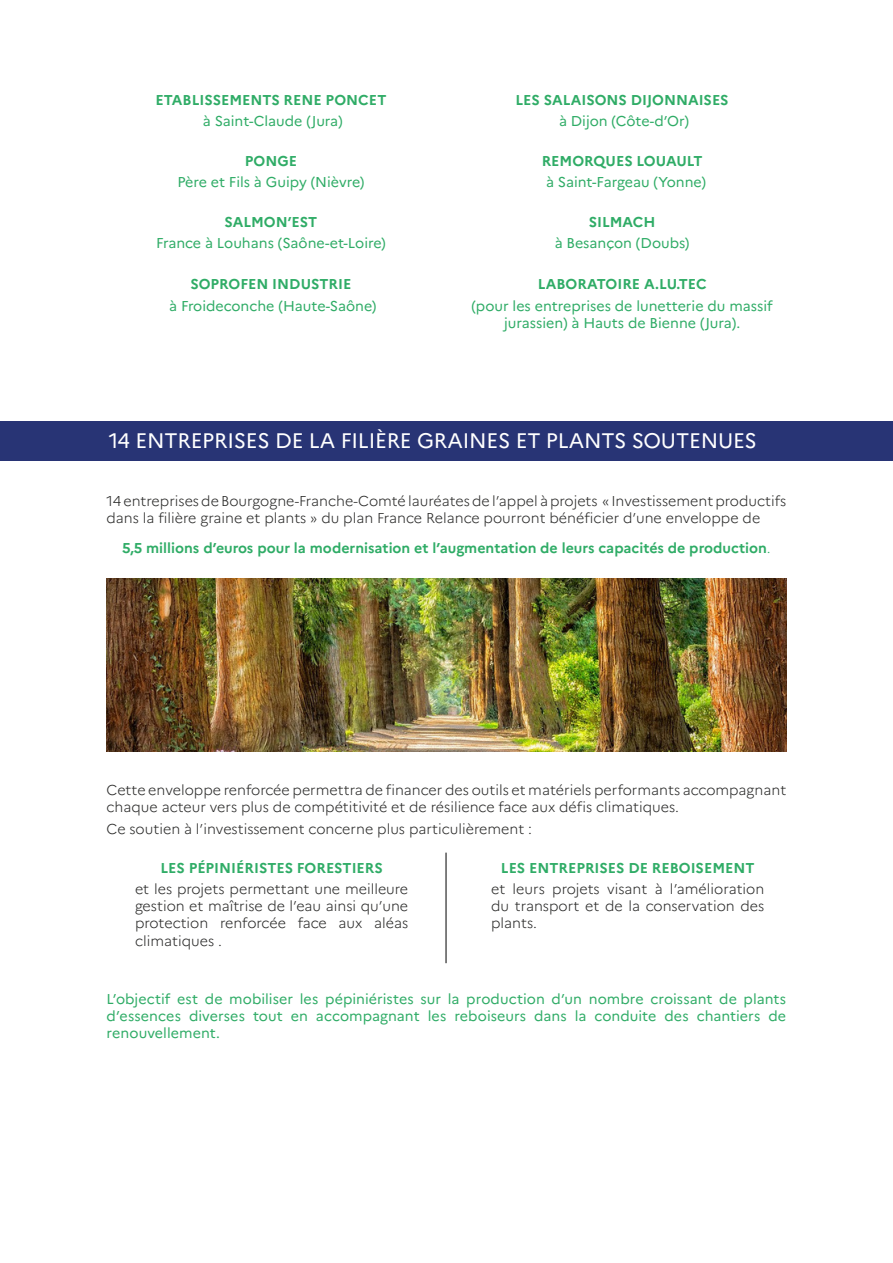
<style>
.page{position:relative;width:893px;height:1263px;background:#fff}
.page>*{position:absolute;margin:0;border:0;box-sizing:border-box;transform-origin:0 0}
.t1{font:21px "Marianne";letter-spacing:-.01em;color:#fff}
.t2{font:300 14.25px/17.1px "Marianne";color:#282827}
.t3{font:14.25px/17.1px "Marianne";color:#2fac66;text-align:justify}
.t4{font:700 14.25px "Marianne";color:#2fac66}
.s1{font-weight:300}
</style>
<div class="page">
<div style="left:1px;top:421px;width:892px;height:40px;background:#283475"></div>
<img style="left:106px;top:578px;width:680px;height:173px">
<hr style="left:446px;top:853px;width:1px;height:110px;background:#000">
<p class="t4" style="left:155px;top:91px;width:233px">ETABLISSEMENTS RENE PONCET</p>
<p class="t3" style="left:203px;top:113px;width:141px">à Saint-Claude (Jura)</p>
<p class="t4" style="left:515px;top:91px;width:215px">LES SALAISONS DIJONNAISES</p>
<p class="t3" style="left:559px;top:113px;width:131px">à Dijon (Côte-d’Or)</p>
<p class="t4" style="left:245px;top:152px;width:54px">PONGE</p>
<p class="t3" style="left:177px;top:174px;width:188px">Père et Fils à Guipy (Nièvre)</p>
<p class="t4" style="left:542px;top:152px;width:162px">REMORQUES LOUAULT</p>
<p class="t3" style="left:546px;top:174px;width:161px">à Saint-Fargeau (Yonne)</p>
<p class="t4" style="left:224px;top:213px;width:94px">SALMON’EST</p>
<p class="t3" style="left:156px;top:235px;width:231px">France à Louhans (Saône-et-Loire)</p>
<p class="t4" style="left:589px;top:213px;width:68px">SILMACH</p>
<p class="t3" style="left:555px;top:235px;width:136px">à Besançon (Doubs)</p>
<p class="t4" style="left:190px;top:275px;width:162px">SOPROFEN INDUSTRIE</p>
<p class="t3" style="left:169px;top:297px;width:209px">à Froideconche (Haute-Saône)</p>
<p class="t4" style="left:538px;top:275px;width:170px">LABORATOIRE A.LU.TEC</p>
<p class="t3" style="left:471px;top:297px;width:303px;text-align:center">(pour les entreprises de lunetterie du massif jurassien) à Hauts de Bienne (Jura).</p>
<h1 class="t1" style="left:109px;top:428px;width:650px">14 ENTREPRISES DE LA FILIÈRE GRAINES ET PLANTS SOUTENUES</h1>
<p class="t2" style="left:107px;top:492px;width:681px">14 entreprises de Bourgogne-Franche-Comté lauréates de l’appel à projets « Investissement productifs dans la filière graine et plants » du plan France Relance pourront bénéficier d’une enveloppe de</p>
<p class="t4" style="left:122px;top:539px;width:650px">5,5 millions d’euros pour la modernisation et l’augmentation de leurs capacités de production<span class="s1">.</span></p>
<p class="t2" style="left:107px;top:782px;width:681px">Cette enveloppe renforcée permettra de financer des outils et matériels performants accompagnant chaque acteur vers plus de compétitivité et de résilience face aux défis climatiques.</p>
<p class="t2" style="left:107px;top:820px;width:427px">Ce soutien à l’investissement concerne plus particulièrement :</p>
<p class="t4" style="left:160px;top:859px;width:224px">LES PÉPINIÉRISTES FORESTIERS</p>
<p class="t2" style="left:135px;top:880px;width:275px;text-align:justify">et les projets permettant une meilleure gestion et maîtrise de l’eau ainsi qu’une protection renforcée face aux aléas climatiques .</p>
<p class="t4" style="left:501px;top:859px;width:255px">LES ENTREPRISES DE REBOISEMENT</p>
<p class="t2" style="left:491px;top:880px;width:275px;text-align:justify">et leurs projets visant à l’amélioration du transport et de la conservation des plants.</p>
<p class="t3" style="left:107px;top:990px;width:681px">L’objectif est de mobiliser les pépiniéristes sur la production d’un nombre croissant de plants d’essences diverses tout en accompagnant les reboiseurs dans la conduite des chantiers de renouvellement.</p>
</div>
